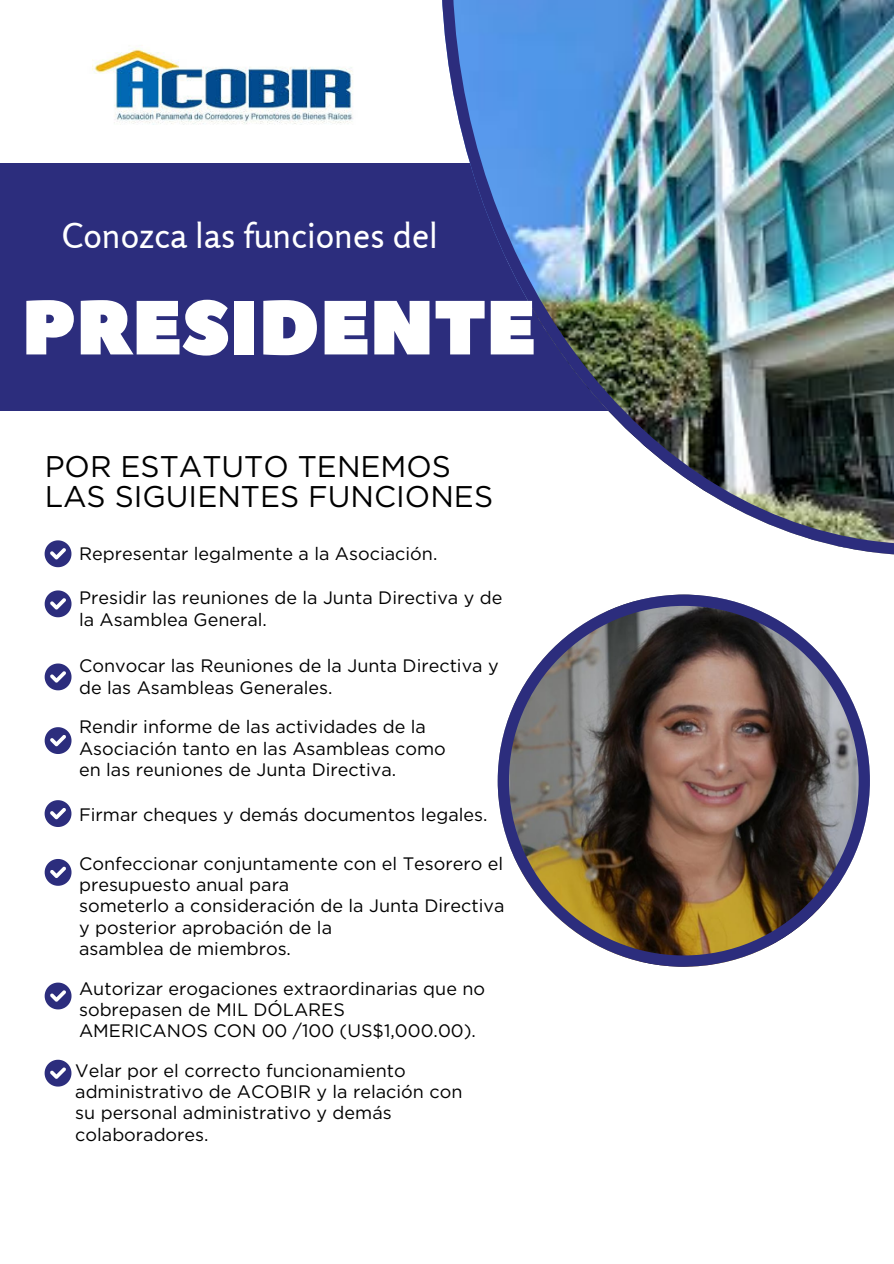
<style>
.page{position:relative;width:894px;height:1264px;background:#fff}
.page>*{position:absolute;margin:0;border:0;box-sizing:border-box;transform-origin:0 0}
.t1{font:76.5px "Peace Sans";color:#fff}
.t2{font:34.5px "Rosario";color:#fff}
.t3{font:29.85px/29.8px "Gotham";color:#000}
.t4{font:18px/21.3px "Gotham";color:#000}
</style>
<div class="page">
<div style="left:0;top:163px;width:893px;height:248px;background:#2c2d7d"></div>
<img style="left:442px;top:0;width:451px;height:555px">
<svg style="left:45px;top:540px;width:26px;height:27px"></svg>
<svg style="left:45px;top:590px;width:26px;height:27px"></svg>
<img style="left:497px;top:594px;width:372px;height:372px">
<img style="left:92px;top:47px;width:261px;height:78px">
<svg style="left:45px;top:859px;width:26px;height:26px"></svg>
<svg style="left:45px;top:982px;width:26px;height:27px"></svg>
<svg style="left:45px;top:800px;width:26px;height:27px"></svg>
<svg style="left:45px;top:663px;width:26px;height:27px"></svg>
<svg style="left:45px;top:727px;width:26px;height:27px"></svg>
<svg style="left:45px;top:1059px;width:26px;height:27px"></svg>
<h1 class="t2" style="left:62px;top:215px;width:377px">Conozca las funciones del</h1>
<h2 class="t1" style="left:22px;top:277px;width:515px">PRESIDENTE</h2>
<p class="t3" style="left:45px;top:452px;width:450px">POR ESTATUTO TENEMOS<br>LAS SIGUIENTES FUNCIONES</p>
<h3 class="t4" style="left:79px;top:543px;width:360px">Representar legalmente a la Asociación.</h3>
<p class="t4" style="left:79px;top:587px;width:425px">Presidir las reuniones de la Junta Directiva y de la Asamblea General.</p>
<p class="t4" style="left:79px;top:655px;width:421px">Convocar las Reuniones de la Junta Directiva y de las Asambleas Generales.</p>
<p class="t4" style="left:79px;top:716px;width:368px">Rendir informe de las actividades de la<br>Asociación tanto en las Asambleas como</p>
<p class="t4" style="left:79px;top:759px;width:318px">en las reuniones de Junta Directiva.</p>
<p class="t4" style="left:79px;top:804px;width:410px">Firmar cheques y demás documentos legales.</p>
<p class="t4" style="left:79px;top:852px;width:425px">Confeccionar conjuntamente con el Tesorero el presupuesto anual para</p>
<p class="t4" style="left:79px;top:895px;width:427px">someterlo a consideración de la Junta Directiva y posterior aprobación de la</p>
<p class="t4" style="left:79px;top:938px;width:213px">asamblea de miembros.</p>
<p class="t4" style="left:79px;top:977px;width:407px">Autorizar erogaciones extraordinarias que no sobrepasen de MIL DÓLARES</p>
<p class="t4" style="left:79px;top:1020px;width:398px">AMERICANOS CON 00 /100 (US$1,000.00).</p>
<p class="t4" style="left:75px;top:1059px;width:388px">Velar por el correcto funcionamiento administrativo de ACOBIR y la relación con</p>
<p class="t4" style="left:75px;top:1102px;width:318px">su personal administrativo y demás colaboradores.</p>
</div>
